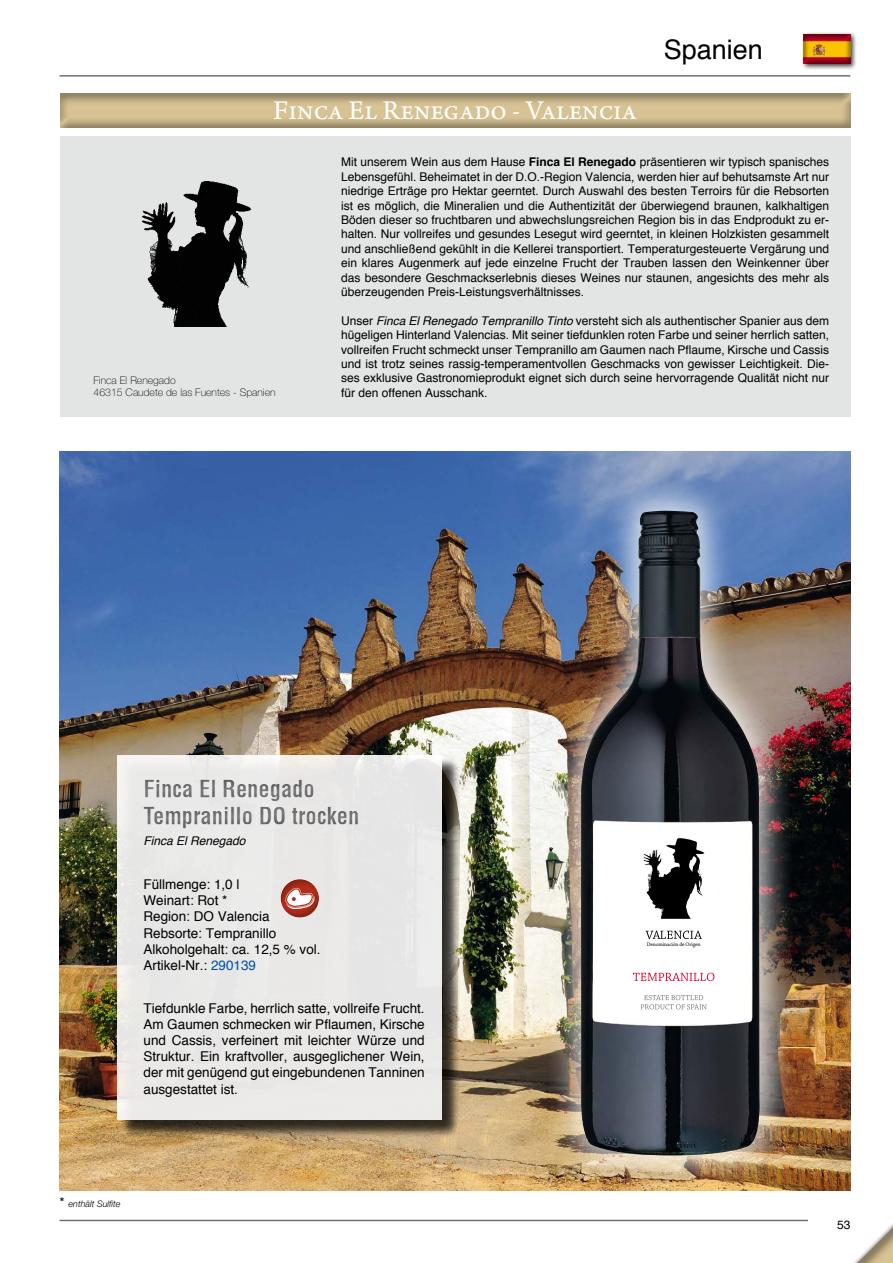
<style>
.page{position:relative;width:893px;height:1263px;background:#fff}
.page>*{position:absolute;margin:0;border:0;box-sizing:border-box;transform-origin:0 0}
.t1{font:28.5px "Arno Pro";color:#fff}
.t2{font:27px "Helvetica";color:#000}
.t3{font:700 condensed 22.5px/27px "Helvetica";color:#7b7c7e}
.t4{font:13.5px/16.2px "Helvetica";color:#000;text-align:justify}
.t5{font:12px/14.4px "Helvetica";color:#000;text-align:justify}
.t6{font:italic 12px "Helvetica";color:#000}
.t7{font:100 10.5px "Helvetica Neue LT Pro";color:#000}
.t8{font:italic 300 9px "Helvetica Neue LT Pro";color:#000}
.t9{font:5.4px "Chaparral Pro";letter-spacing:-.02em;color:#000}
.s1{font-weight:700}
.s2{font-style:italic}
.s3{color:#00519e}
.s4{font-family:"Helvetica";font-weight:400;font-style:normal;font-size:13.5px}
</style>
<div class="page">
<hr style="left:60px;top:1220px;width:748px;height:1px;background:#707172">
<div style="left:801px;top:31px;width:56px;height:39px;background:#000;opacity:.75"></div>
<div style="left:803px;top:33px;width:49px;height:33px;background:#000;opacity:.5"></div>
<hr style="left:60px;top:75px;width:790px;height:2px;background:#707172">
<div style="left:58px;top:92px;width:795px;height:38px;background:#000;opacity:.5"></div>
<img style="left:60px;top:451px;width:790px;height:740px">
<div style="left:119px;top:757px;width:341px;height:381px;background:#000;opacity:.33"></div>
<div style="left:117px;top:755px;width:325px;height:365px;background:#e9e8e7"></div>
<div style="left:133px;top:772px;width:241px;height:60px;background:#000;opacity:.5"></div>
<div style="left:544px;top:474px;width:251px;height:718px;background:#fff;opacity:.75"></div>
<img style="left:580px;top:511px;width:182px;height:644px">
<svg style="left:633px;top:973px;width:81px;height:8px"></svg>
<svg style="left:641px;top:995px;width:66px;height:14px"></svg>
<svg style="left:664px;top:959px;width:19px;height:7px"></svg>
<img style="left:641px;top:835px;width:65px;height:84px">
<svg style="left:645px;top:931px;width:57px;height:8px"></svg>
<svg style="left:778px;top:1034px;width:6px;height:6px"></svg>
<div style="left:60px;top:137px;width:790px;height:280px;background:#e3e4e4"></div>
<img style="left:141px;top:181px;width:111px;height:146px">
<svg style="left:854px;top:1223px;width:39px;height:40px"></svg>
<div style="left:280px;top:878px;width:41px;height:42px;background:#000;opacity:.25"></div>
<p class="t1" style="left:273px;top:94px;width:365px">Finca El Renegado - Valencia</p>
<p class="t2" style="left:664px;top:29px;width:101px">Spanien</p>
<p class="t7" style="left:94px;top:374px;width:84px">Finca El Renegado</p>
<p class="t7" style="left:94px;top:386px;width:184px">46315 Caudete de las Fuentes - Spanien</p>
<p class="t5" style="left:341px;top:155px;width:489px">Mit unserem Wein aus dem Hause <span class="s1">Finca El Renegado</span> präsentieren wir typisch spanisches Lebensgefühl. Beheimatet in der D.O.-Region Valencia, werden hier auf behutsamste Art nur niedrige Erträge pro Hektar geerntet. Durch Auswahl des besten Terroirs für die Rebsorten ist es möglich, die Mineralien und die Authentizität der überwiegend braunen, kalkhaltigen Böden dieser so fruchtbaren und abwechslungsreichen Region bis in das Endprodukt zu er&shy;halten. Nur vollreifes und gesundes Lesegut wird geerntet, in kleinen Holzkisten gesammelt und anschließend gekühlt in die Kellerei transportiert. Temperaturgesteuerte Vergärung und ein klares Augenmerk auf jede einzelne Frucht der Trauben lassen den Weinkenner über das besondere Geschmackserlebnis dieses Weines nur staunen, angesichts des mehr als überzeugenden Preis-Leistungsverhältnisses.</p>
<p class="t5" style="left:341px;top:314px;width:489px">Unser <span class="s2">Finca El Renegado Tempranillo Tinto</span> versteht sich als authentischer Spanier aus dem hügeligen Hinterland Valencias. Mit seiner tiefdunklen roten Farbe und seiner herrlich satten, vollreifen Frucht schmeckt unser Tempranillo am Gaumen nach Pflaume, Kirsche und Cassis und ist trotz seines rassig-temperamentvollen Geschmacks von gewisser Leichtigkeit. Die&shy;ses exklusive Gastronomieprodukt eignet sich durch seine hervorragende Qualität nicht nur für den offenen Ausschank.</p>
<h3 class="t3" style="left:144px;top:775px;width:217px">Finca El Renegado<br>Tempranillo DO trocken</h3>
<p class="t6" style="left:144px;top:832px;width:108px">FincaElRenegado</p>
<p class="t4" style="left:144px;top:876px;width:98px">Füllmenge: 1,0 l</p>
<p class="t4" style="left:144px;top:893px;width:86px">Weinart: Rot *</p>
<p class="t4" style="left:144px;top:909px;width:128px">Region: DO Valencia</p>
<p class="t4" style="left:144px;top:925px;width:134px">Rebsorte: Tempranillo</p>
<p class="t4" style="left:144px;top:941px;width:179px">Alkoholgehalt: ca. 12,5 % vol.</p>
<p class="t4" style="left:144px;top:957px;width:114px">Artikel-Nr.: <span class="s3">290139</span></p>
<p class="t4" style="left:144px;top:1000px;width:283px">Tiefdunkle Farbe, herrlich satte, vollreife Frucht.<br>Am Gaumen schmecken wir Pflaumen, Kirsche und Cassis, verfeinert mit leichter Würze und Struktur. Ein kraftvoller, ausgeglichener Wein, der mit genügend gut eingebundenen Tanninen ausgestattet ist.</p>
<p class="t8" style="left:60px;top:1199px;width:63px"><span class="s4">*</span> enthält Sulfite</p>
<p class="t9" style="left:647px;top:941px;width:55px">Denominación de Origen</p>
<p class="t5" style="left:837px;top:1218px;width:15px">53</p>
</div>
